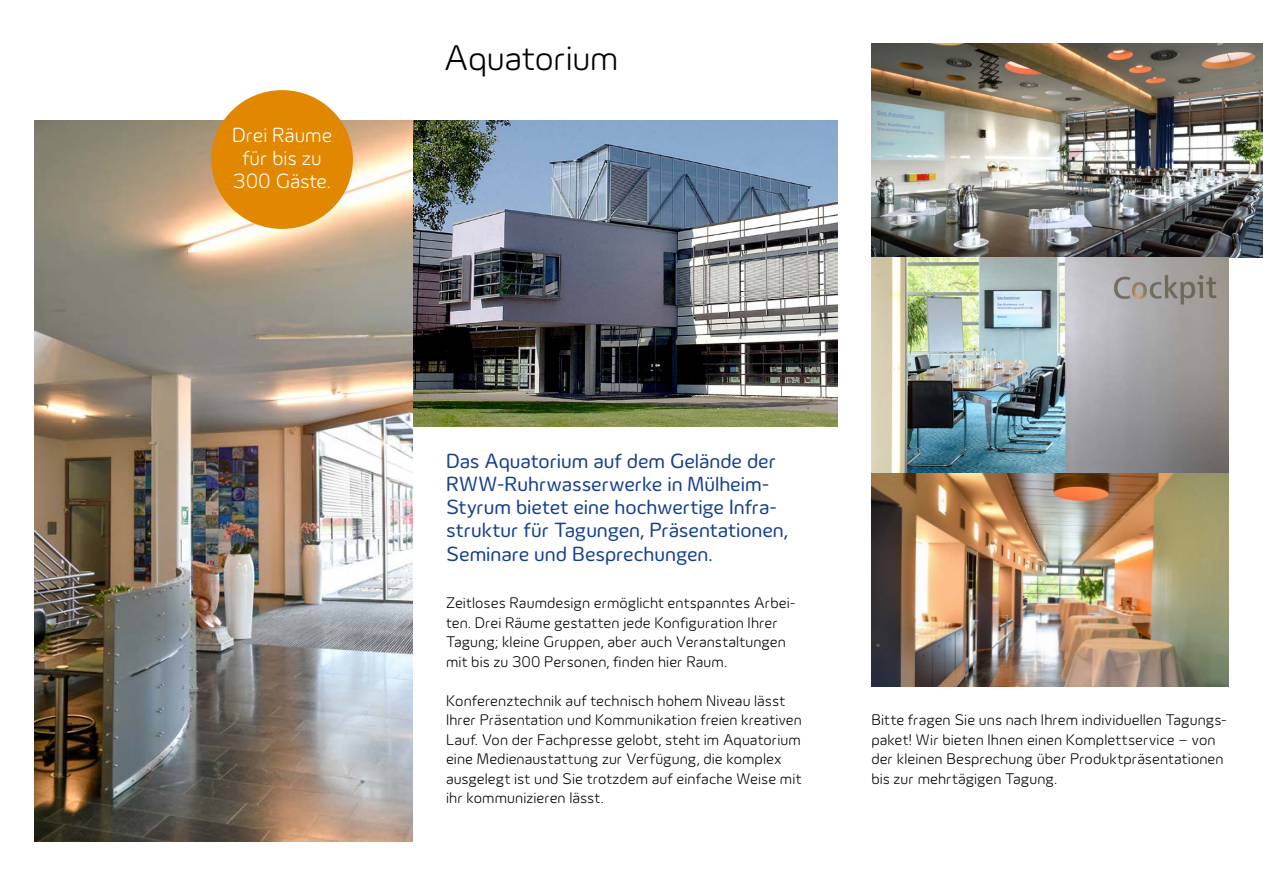
<style>
.page{position:relative;width:1263px;height:893px;background:#fff}
.page>*{position:absolute;margin:0;border:0;box-sizing:border-box;transform-origin:0 0}
.t1{font:300 36px "Innogy";letter-spacing:-.005em;color:#000}
.t2{font:21px/23.1px "Innogy";letter-spacing:-.005em;color:#153f8f}
.t3{font:300 21px/23.1px "Innogy";color:#fff;text-align:center}
.t4{font:300 15.75px/19.5px "Innogy";letter-spacing:.005em;color:#000}
</style>
<div class="page">
<img style="left:412px;top:121px;width:426px;height:306px">
<img style="left:871px;top:44px;width:392px;height:214px">
<img style="left:871px;top:258px;width:358px;height:429px">
<img style="left:34px;top:121px;width:378px;height:721px">
<div style="left:211px;top:90px;width:142px;height:139px;background:#e18800;border-radius:50%"></div>
<h2 class="t3" style="left:232px;top:123px;width:102px">Drei Räume für bis zu<br>300 Gäste.</h2>
<h1 class="t1" style="left:444px;top:38px;width:176px">Aquatorium</h1>
<h2 class="t2" style="left:446px;top:450px;width:344px">Das Aquatorium auf dem Gelände der RWW-Ruhrwasserwerke in Mülheim-Styrum bietet eine hochwertige Infra&shy;struktur für Tagungen, Präsentationen, Seminare und Besprechungen.</h2>
<p class="t4" style="left:446px;top:593px;width:351px">Zeitloses Raumdesign ermöglicht entspanntes Arbei&shy;ten. Drei Räume gestatten jede Konfiguration Ihrer Tagung; kleine Gruppen, aber auch Veranstaltungen mit bis zu 300 Personen, finden hier Raum.</p>
<p class="t4" style="left:446px;top:691px;width:357px">Konferenztechnik auf technisch hohem Niveau lässt Ihrer Präsentation und Kommunikation freien kreativen Lauf. Von der Fachpresse gelobt, steht im Aquatorium eine Medienaustattung zur Verfügung, die komplex ausgelegt ist und Sie trotzdem auf einfache Weise mit ihr kommunizieren lässt.</p>
<p class="t4" style="left:871px;top:710px;width:357px">Bitte fragen Sie uns nach Ihrem individuellen Tagungs&shy;paket! Wir bieten Ihnen einen Komplettservice – von der kleinen Besprechung über Produktpräsentationen bis zur mehrtägigen Tagung.</p>
</div>
